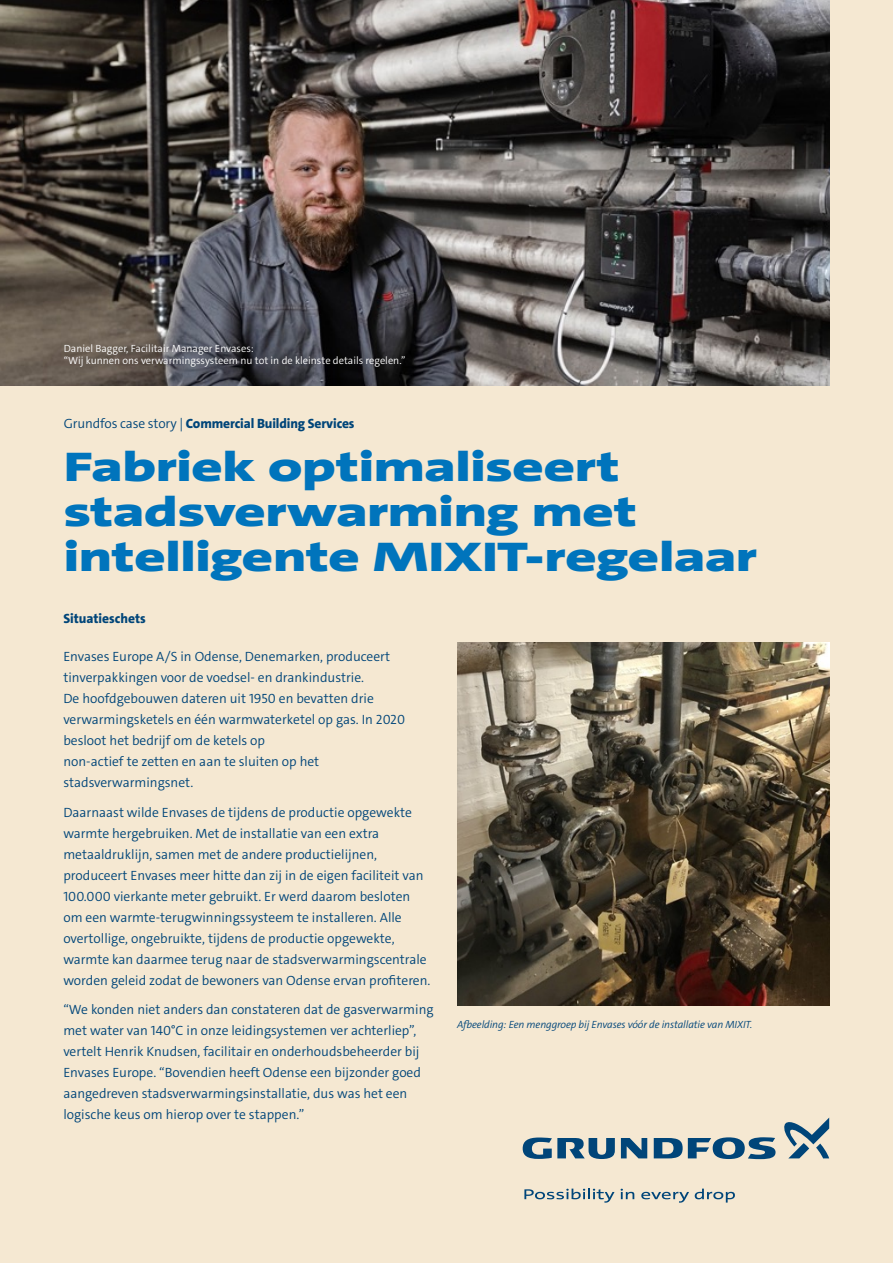
<style>
.page{position:relative;width:893px;height:1263px;background:#f5e8d2}
.page>*{position:absolute;margin:0;border:0;box-sizing:border-box;transform-origin:0 0}
.t1{font:900 42px/45px "Grundfos The Sans Extd";letter-spacing:-.005em;color:#0074bc}
.t2{font:300 13.5px/21px "Grundfos The Sans";color:#004579}
.t3{font:800 13.5px "Grundfos The Sans";letter-spacing:-.01em;color:#004579}
.t4{font:300 10.5px/12px "Grundfos The Sans";color:#fff}
.t5{font:italic 300 10.5px "Grundfos The Sans";letter-spacing:-.01em;color:#004579}
.s1{font-weight:300}
</style>
<div class="page">
<img style="left:0;top:0;width:829px;height:385px">
<img style="left:457px;top:642px;width:372px;height:364px">
<svg style="left:621px;top:1138px;width:26px;height:20px"></svg>
<svg style="left:523px;top:1137px;width:92px;height:22px"></svg>
<svg style="left:654px;top:1137px;width:121px;height:22px"></svg>
<svg style="left:784px;top:1118px;width:45px;height:40px"></svg>
<svg style="left:524px;top:1188px;width:90px;height:15px"></svg>
<svg style="left:621px;top:1189px;width:13px;height:10px"></svg>
<svg style="left:641px;top:1192px;width:48px;height:11px"></svg>
<svg style="left:695px;top:1188px;width:40px;height:14px"></svg>
<p class="t4" style="left:64px;top:343px;width:343px">Daniel Bagger, Facilitair Manager Envases:<br>“Wij kunnen ons verwarmingssysteem nu tot in de kleinste details regelen.”</p>
<p class="t3" style="left:64px;top:415px;width:292px"><span class="s1">Grundfos case story |</span> Commercial Building Services</p>
<h1 class="t1" style="left:64px;top:445px;width:695px">Fabriek optimaliseert stadsverwarming met intelligente MIXIT-regelaar</h1>
<p class="t3" style="left:63px;top:610px;width:84px">Situatieschets</p>
<p class="t2" style="left:63px;top:646px;width:343px">Envases Europe A/S in Odense, Denemarken, produceert tinverpakkingen voor de voedsel- en drankindustrie.<br>De hoofdgebouwen dateren uit 1950 en bevatten drie verwarmingsketels en één warmwaterketel op gas. In 2020 besloot het bedrijf om de ketels op<br>non-actief te zetten en aan te sluiten op het stadsverwarmingsnet.</p>
<p class="t2" style="left:63px;top:802px;width:369px">Daarnaast wilde Envases de tijdens de productie opgewekte warmte hergebruiken. Met de installatie van een extra metaaldruklijn, samen met de andere productielijnen, produceert Envases meer hitte dan zij in de eigen faciliteit van 100.000 vierkante meter gebruikt. Er werd daarom besloten om een warmte-terugwinningssysteem te installeren. Alle overtollige, ongebruikte, tijdens de productie opgewekte, warmte kan daarmee terug naar de stadsverwarmingscentrale worden geleid zodat de bewoners van Odense ervan profiteren.</p>
<p class="t2" style="left:63px;top:999px;width:372px">“We konden niet anders dan constateren dat de gasverwarming met water van 140°C in onze leidingsystemen ver achterliep”, vertelt Henrik Knudsen, facilitair en onderhoudsbeheerder bij Envases Europe. “Bovendien heeft Odense een bijzonder goed aangedreven stadsverwarmingsinstallatie, dus was het een logische keus om hierop over te stappen.”</p>
<p class="t5" style="left:457px;top:1017px;width:297px">Afbeelding: Een menggroep bij Envases vóór de installatie van MIXIT.</p>
</div>
